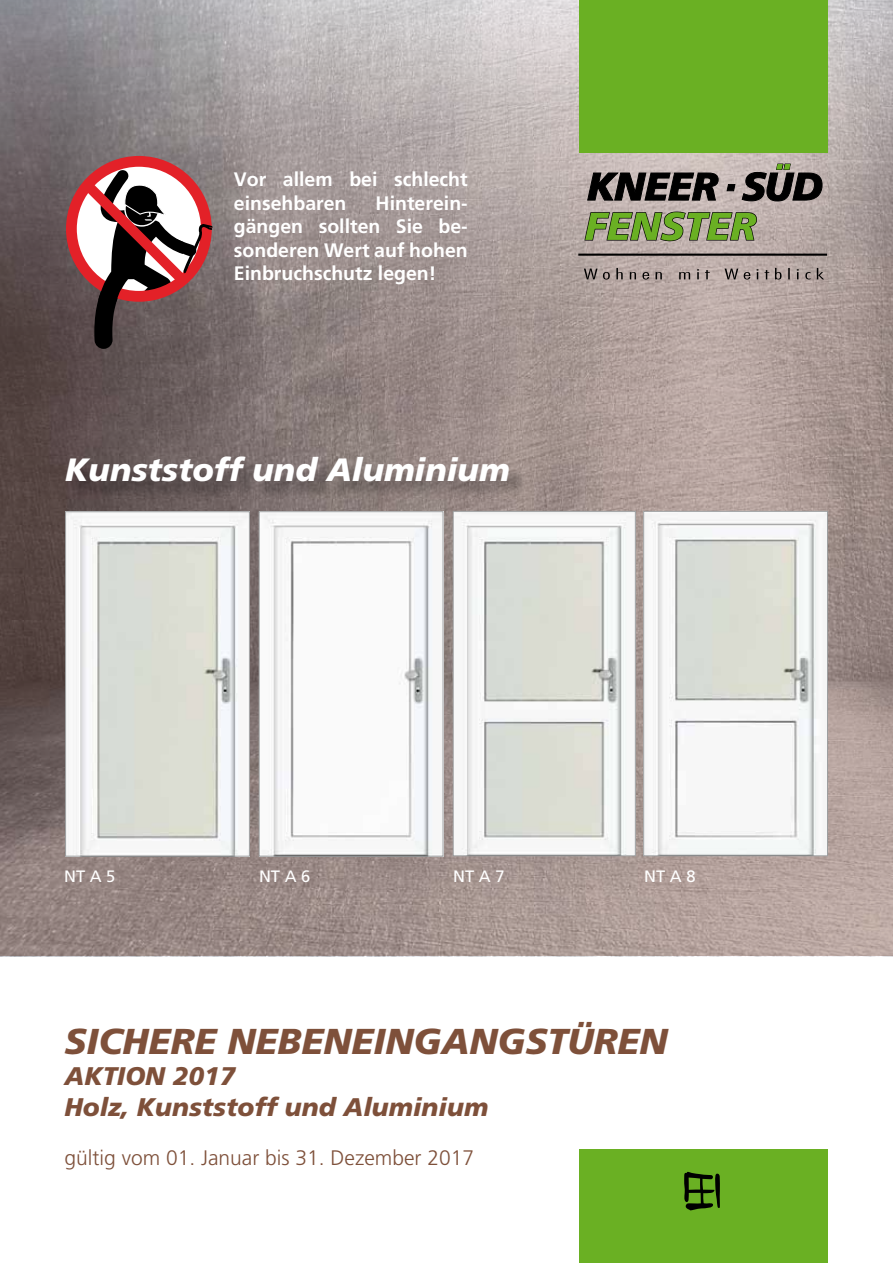
<style>
.page{position:relative;width:893px;height:1263px;background:#fff}
.page>*{position:absolute;margin:0;border:0;box-sizing:border-box;transform-origin:0 0}
.t1{font:italic 900 36px "Frutiger";color:#7e503a}
.t2{font:italic 900 32.25px "Frutiger";color:#fff}
.t3{font:italic 900 25.5px/30.6px "Frutiger";color:#7e503a}
.t4{font:300 21px "Frutiger";color:#7e503a}
.t5{font:700 19.5px/23.4px "Frutiger";color:#fff}
.t6{font:16.5px "Frutiger";color:#fff}
</style>
<div class="page">
<img style="left:0;top:0;width:893px;height:957px">
<div style="left:579px;top:1149px;width:248px;height:114px;background:#6ab023"></div>
<div style="left:579px;top:0;width:248px;height:152px;background:#6ab023"></div>
<svg style="left:584px;top:268px;width:240px;height:12px;background:#9c8f8c"></svg>
<svg style="left:584px;top:212px;width:173px;height:29px;background:#7c9a50"></svg>
<hr style="left:578px;top:254px;width:249px;height:2px;background:#000">
<svg style="left:588px;top:164px;width:234px;height:37px;background:#6b6462"></svg>
<svg style="left:684px;top:1172px;width:36px;height:38px"></svg>
<img style="left:67px;top:513px;width:181px;height:341px">
<div style="left:65px;top:511px;width:185px;height:345px;border:1px solid #9c9e9f"></div>
<img style="left:261px;top:513px;width:180px;height:341px">
<div style="left:259px;top:511px;width:184px;height:345px;border:1px solid #9c9e9f"></div>
<img style="left:455px;top:513px;width:179px;height:341px">
<div style="left:453px;top:511px;width:183px;height:345px;border:1px solid #9c9e9f"></div>
<img style="left:645px;top:513px;width:181px;height:341px">
<div style="left:643px;top:511px;width:185px;height:345px;border:1px solid #9c9e9f"></div>
<div style="left:68px;top:459px;width:459px;height:41px;background:#000;opacity:.3"></div>
<svg style="left:70px;top:163px;width:132px;height:132px"></svg>
<div style="left:66px;top:156px;width:146px;height:146px;border:11px solid #e32128;border-radius:50%"></div>
<svg style="left:84px;top:169px;width:129px;height:180px"></svg>
<p class="t5" style="left:234px;top:168px;width:235px">Vor allem bei schlecht einsehbaren</p>
<p class="t5" style="left:234px;top:191px;width:235px;text-align:justify;text-indent:142px">Hinterein&shy;gängen sollten Sie be&shy;sonderen Wert auf hohen Einbruchschutz legen!</p>
<h2 class="t2" style="left:65px;top:451px;width:446px">Kunststoff und Aluminium</h2>
<p class="t6" style="left:64px;top:867px;width:53px">NT A 5</p>
<p class="t6" style="left:259px;top:866px;width:53px">NT A 6</p>
<p class="t6" style="left:453px;top:866px;width:53px">NT A 7</p>
<p class="t6" style="left:644px;top:866px;width:53px">NT A 8</p>
<h1 class="t1" style="left:64px;top:1020px;width:605px">SICHERE NEBENEINGANGSTÜREN</h1>
<h3 class="t3" style="left:64px;top:1060px;width:425px">AKTION 2017<br>Holz, Kunststoff und Aluminium</h3>
<p class="t4" style="left:64px;top:1146px;width:411px">gültig vom 01. Januar bis 31. Dezember 2017</p>
</div>
